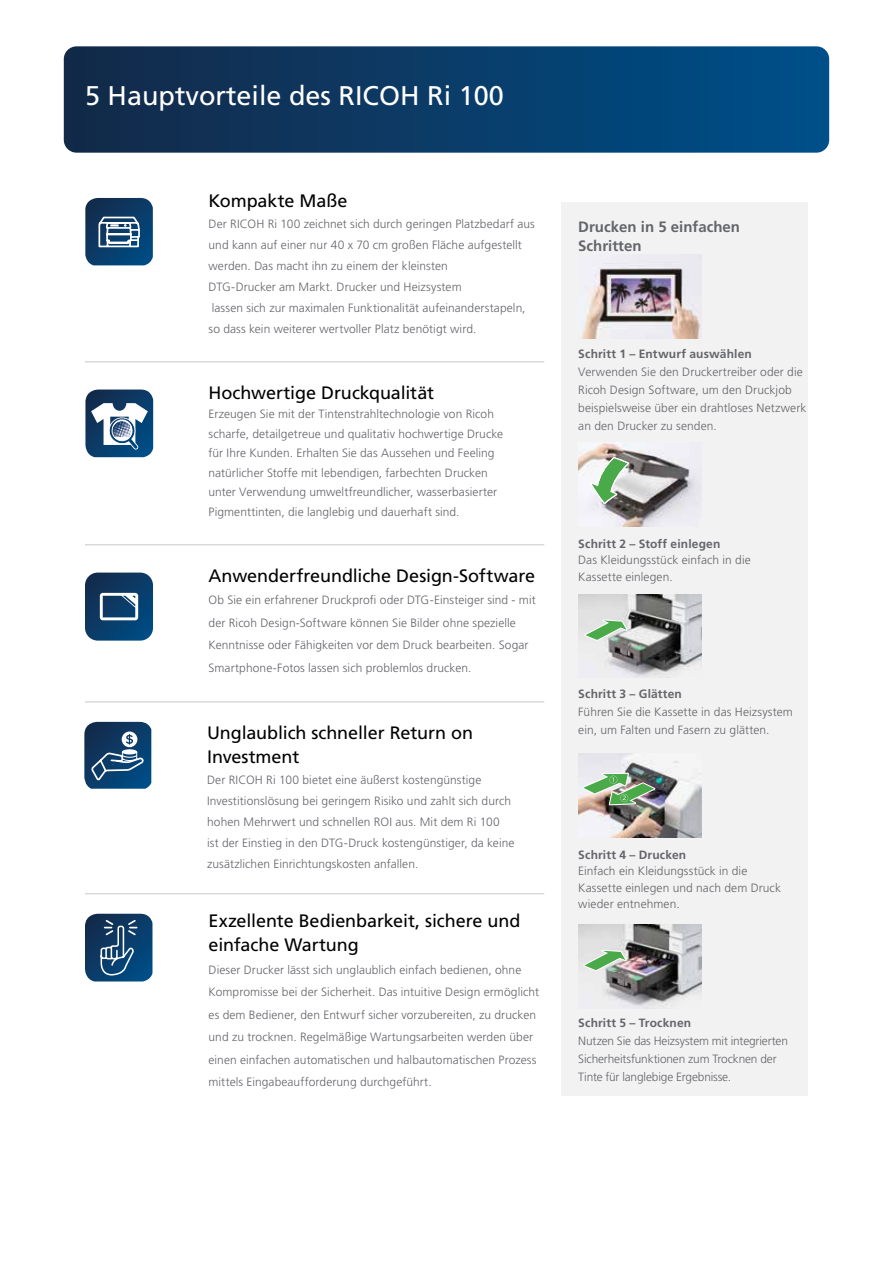
<style>
.page{position:relative;width:893px;height:1263px;background:#fff}
.page>*{position:absolute;margin:0;border:0;box-sizing:border-box;transform-origin:0 0}
.t1{font:27px "Frutiger LT Std";color:#fff}
.t2{font:18px/24px "Frutiger LT Std";letter-spacing:-.005em;color:#020203}
.t3{font:700 15px/19.5px "Frutiger LT Std";color:#64656a}
.t4{font:300 12px/21px "Frutiger LT Std";letter-spacing:.005em;color:#64656a}
.t5{font:700 12px "Frutiger LT Std";letter-spacing:.015em;color:#64656a}
</style>
<div class="page">
<svg style="left:64px;top:46px;width:765px;height:107px;background:#0b3d69"></svg>
<hr style="left:85px;top:544px;width:459px;height:1px;background:#c6c6c6">
<hr style="left:85px;top:701px;width:459px;height:1px;background:#c6c6c6">
<hr style="left:85px;top:893px;width:459px;height:1px;background:#c6c6c6">
<hr style="left:85px;top:361px;width:459px;height:1px;background:#c6c6c6">
<div style="left:561px;top:202px;width:247px;height:893px;background:#f2f2f2"></div>
<svg style="left:85px;top:389px;width:68px;height:68px"></svg>
<svg style="left:85px;top:198px;width:68px;height:67px;background:#2f597e"></svg>
<svg style="left:85px;top:573px;width:68px;height:68px;background:#265279"></svg>
<svg style="left:84px;top:722px;width:67px;height:67px;background:#2c577d"></svg>
<svg style="left:85px;top:914px;width:67px;height:67px;background:#245178"></svg>
<img style="left:582px;top:254px;width:119px;height:84px">
<img style="left:578px;top:924px;width:123px;height:84px">
<svg style="left:583px;top:950px;width:44px;height:21px"></svg>
<img style="left:578px;top:594px;width:123px;height:84px">
<svg style="left:584px;top:619px;width:44px;height:22px"></svg>
<img style="left:578px;top:753px;width:123px;height:84px">
<img style="left:582px;top:773px;width:73px;height:32px">
<img style="left:578px;top:443px;width:123px;height:83px">
<svg style="left:590px;top:457px;width:39px;height:47px"></svg>
<h1 class="t1" style="left:85px;top:80px;width:420px">5 Hauptvorteile des RICOH Ri 100</h1>
<h2 class="t2" style="left:209px;top:189px;width:140px">Kompakte Maße</h2>
<p class="t4" style="left:209px;top:213px;width:328px">Der RICOH Ri 100 zeichnet sich durch geringen Platzbedarf aus und kann auf einer nur 40 x 70 cm großen Fläche aufgestellt werden. Das macht ihn zu einem der kleinsten<br>DTG-Drucker am Markt. Drucker und Heizsystem<br>lassen sich zur maximalen Funktionalität aufeinanderstapeln, so dass kein weiterer wertvoller Platz benötigt wird.</p>
<h2 class="t2" style="left:209px;top:381px;width:227px">Hochwertige Druckqualität</h2>
<p class="t4" style="left:209px;top:405px;width:296px;line-height:19.5px">Erzeugen Sie mit der Tintenstrahltechnologie von Ricoh scharfe, detailgetreue und qualitativ hochwertige Drucke für Ihre Kunden. Erhalten Sie das Aussehen und Feeling natürlicher Stoffe mit lebendigen, farbechten Drucken unter Verwendung umweltfreundlicher, wasserbasierter Pigmenttinten, die langlebig und dauerhaft sind.</p>
<h2 class="t2" style="left:209px;top:564px;width:328px">Anwenderfreundliche Design-Software</h2>
<p class="t4" style="left:209px;top:589px;width:329px;line-height:22.5px">Ob Sie ein erfahrener Druckprofi oder DTG-Einsteiger sind - mit der Ricoh Design-Software können Sie Bilder ohne spezielle Kenntnisse oder Fähigkeiten vor dem Druck bearbeiten. Sogar Smartphone-Fotos lassen sich problemlos drucken.</p>
<h2 class="t2" style="left:207px;top:721px;width:267px">Unglaublich schneller Return on<br>Investment</h2>
<p class="t4" style="left:207px;top:770px;width:309px">Der RICOH Ri 100 bietet eine äußerst kostengünstige Investitionslösung bei geringem Risiko und zahlt sich durch hohen Mehrwert und schnellen ROI aus. Mit dem Ri 100<br>ist der Einstieg in den DTG-Druck kostengünstiger, da keine zusätzlichen Einrichtungskosten anfallen.</p>
<h2 class="t2" style="left:209px;top:909px;width:313px">Exzellente Bedienbarkeit, sichere und einfache Wartung</h2>
<p class="t4" style="left:209px;top:958px;width:332px;line-height:22.5px">Dieser Drucker lässt sich unglaublich einfach bedienen, ohne Kompromisse bei der Sicherheit. Das intuitive Design ermöglicht es dem Bediener, den Entwurf sicher vorzubereiten, zu drucken und zu trocknen. Regelmäßige Wartungsarbeiten werden über einen einfachen automatischen und halbautomatischen Prozess mittels Eingabeaufforderung durchgeführt.</p>
<p class="t3" style="left:578px;top:217px;width:163px">Drucken in 5 einfachen<br>Schritten</p>
<p class="t5" style="left:578px;top:347px;width:175px">Schritt 1 – Entwurf auswählen</p>
<p class="t4" style="left:578px;top:363px;width:230px;line-height:18px">Verwenden Sie den Druckertreiber oder die Ricoh Design Software, um den Druckjob beispielsweise über ein drahtloses Netzwerk an den Drucker zu senden.</p>
<p class="t5" style="left:578px;top:536px;width:144px">Schritt 2 – Stoff einlegen</p>
<p class="t4" style="left:578px;top:552px;width:174px;line-height:16.5px">Das Kleidungsstück einfach in die<br>Kassette einlegen.</p>
<p class="t5" style="left:578px;top:687px;width:105px">Schritt 3 – Glätten</p>
<p class="t4" style="left:578px;top:703px;width:216px;line-height:18px">Führen Sie die Kassette in das Heizsystem ein, um Falten und Fasern zu glätten.</p>
<p class="t5" style="left:578px;top:847px;width:109px">Schritt 4 – Drucken</p>
<p class="t4" style="left:578px;top:863px;width:204px;line-height:16.5px">Einfach ein Kleidungsstück in die<br>Kassette einlegen und nach dem Druck wieder entnehmen.</p>
<p class="t5" style="left:578px;top:1016px;width:114px">Schritt 5 – Trocknen</p>
<p class="t4" style="left:578px;top:1032px;width:211px;line-height:18px">Nutzen Sie das Heizsystem mit integrierten<br>Sicherheitsfunktionen zum Trocknen der<br>Tinte für langlebige Ergebnisse.</p>
</div>
